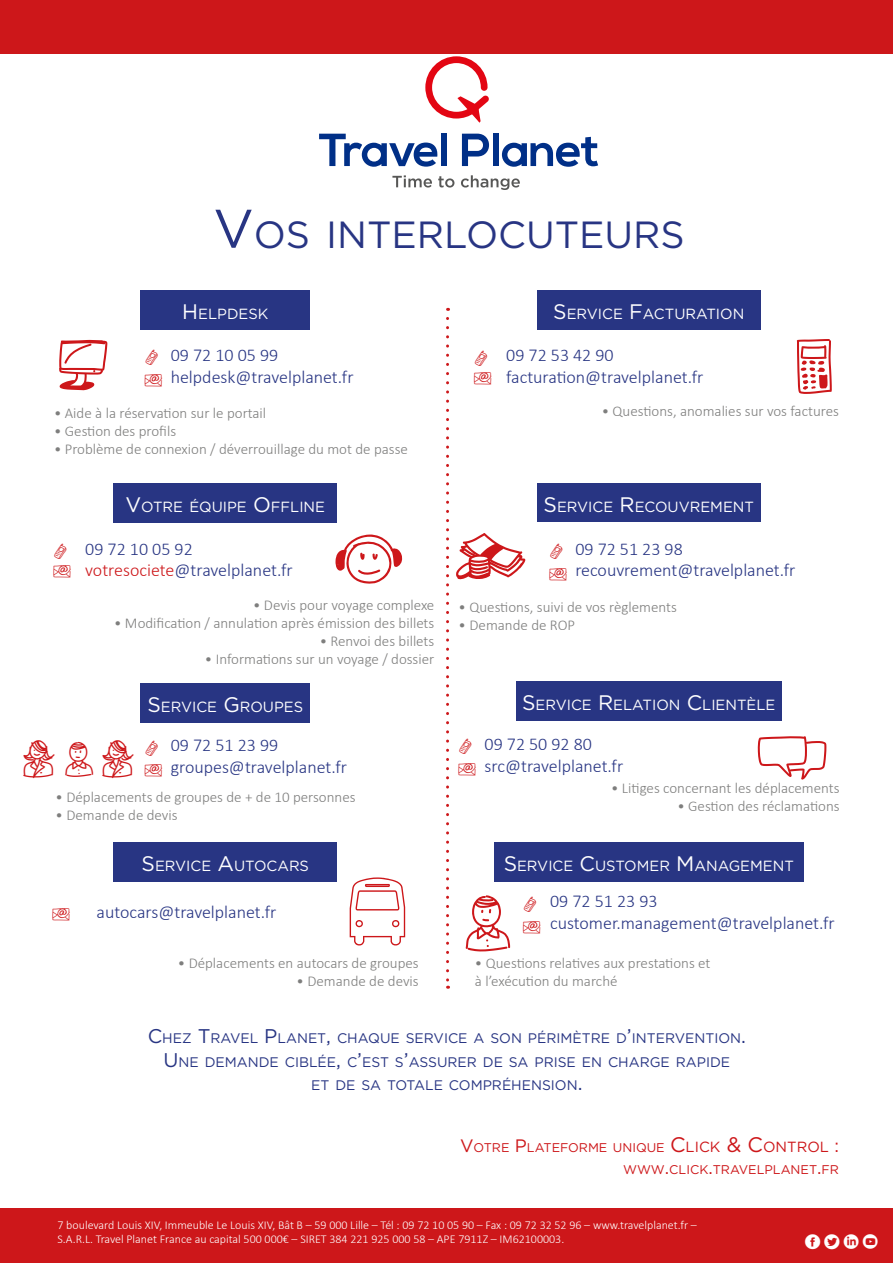
<style>
.page{position:relative;width:893px;height:1263px;background:#fff}
.page>*{position:absolute;margin:0;border:0;box-sizing:border-box;transform-origin:0 0}
.t1{font:72px "Travelcons Outline";color:#cd171a}
.t2{font:37.8px "Gotham HTF";color:#283583}
.t3{font:27px "Social Circles";color:#fff}
.t4{font:300 18px/21.6px "Calibri";color:#283583}
.t5{font:300 15px/18px "Calibri";color:#7e7e7d}
.t6{font:14.7px "Gotham HTF";color:#fff}
.t7{font:13.8px/23.7px "Gotham HTF";color:#283583;text-align:center}
.t8{font:12.6px/21.6px "Gotham HTF";color:#cd171a;text-align:right}
.t9{font:300 12px/14.4px "Calibri";color:#fff}
.s1{font-size:54px}
.s2{font-size:21px}
.s3{color:#cd171a}
.s4{font-size:19.8px}
.s5{font-size:18px}
.s6{font-size:14.7px}
</style>
<div class="page">
<div style="left:0;top:0;width:893px;height:53px;background:#cd171a"></div>
<svg style="left:446px;top:318px;width:3px;height:671px"></svg>
<div style="left:141px;top:290px;width:169px;height:40px;background:#283583"></div>
<div style="left:114px;top:484px;width:223px;height:39px;background:#283583"></div>
<div style="left:141px;top:683px;width:169px;height:40px;background:#283583"></div>
<div style="left:114px;top:842px;width:223px;height:39px;background:#283583"></div>
<div style="left:516px;top:681px;width:266px;height:40px;background:#283583"></div>
<div style="left:494px;top:842px;width:309px;height:39px;background:#283583"></div>
<div style="left:537px;top:290px;width:223px;height:40px;background:#283583"></div>
<div style="left:537px;top:484px;width:223px;height:38px;background:#283583"></div>
<div style="left:0;top:1209px;width:893px;height:54px;background:#cd171a"></div>
<svg style="left:425px;top:56px;width:64px;height:67px"></svg>
<svg style="left:392px;top:175px;width:40px;height:13px"></svg>
<svg style="left:438px;top:176px;width:16px;height:12px"></svg>
<svg style="left:461px;top:175px;width:59px;height:15px"></svg>
<div style="left:442px;top:134px;width:5px;height:32px;background:#002f87"></div>
<svg style="left:462px;top:134px;width:28px;height:32px"></svg>
<div style="left:493px;top:134px;width:5px;height:32px;background:#002f87"></div>
<svg style="left:502px;top:137px;width:96px;height:30px"></svg>
<svg style="left:319px;top:134px;width:119px;height:33px"></svg>
<h2 class="t2" style="left:213px;top:213px;width:473px"><span class="s1">V</span>OS INTERLOCUTEURS</h2>
<p class="t6" style="left:182px;top:305px;width:88px"><span class="s2">H</span>ELPDESK</p>
<p class="t4" style="left:171px;top:344px;width:184px">09 72 10 05 99 helpdesk@travelplanet.fr</p>
<p class="t5" style="left:54px;top:404px;width:214px">• Aide à la réservation sur le portail</p>
<p class="t5" style="left:54px;top:422px;width:124px">• Gestion des profils</p>
<p class="t5" style="left:54px;top:440px;width:355px">• Problème de connexion / déverrouillage du mot de passe</p>
<p class="t6" style="left:126px;top:499px;width:201px"><span class="s2">V</span>OTRE ÉQUIPE <span class="s2">O</span> FFLINE</p>
<p class="t4" style="left:85px;top:538px;width:209px">09 72 10 05 92 <span class="s3">votresociete</span>@travelplanet.fr</p>
<p class="t5" style="left:253px;top:595px;width:183px">• Devis pour voyage complexe</p>
<p class="t5" style="left:114px;top:613px;width:322px">• Modification / annulation après émission des billets</p>
<p class="t5" style="left:320px;top:631px;width:116px">• Renvoi des billets</p>
<p class="t5" style="left:205px;top:649px;width:231px">• Informations sur un voyage / dossier</p>
<p class="t6" style="left:147px;top:698px;width:157px"><span class="s2">S</span> ERVICE <span class="s2">G</span>ROUPES</p>
<p class="t4" style="left:171px;top:734px;width:178px">09 72 51 23 99 groupes@travelplanet.fr</p>
<p class="t5" style="left:56px;top:788px;width:302px">• Déplacements de groupes de + de 10 personnes</p>
<p class="t5" style="left:56px;top:806px;width:124px">• Demande de devis</p>
<p class="t6" style="left:142px;top:857px;width:169px"><span class="s2">S</span> ERVICE <span class="s2">A</span>UTOCARS</p>
<h1 class="t1" style="left:344px;top:878px;width:66px">b</h1>
<p class="t5" style="left:297px;top:972px;width:124px">• Demande de devis</p>
<p class="t4" style="left:97px;top:900px;width:181px">autocars@travelplanet.fr</p>
<p class="t5" style="left:178px;top:954px;width:242px">• Déplacements en autocars de groupes</p>
<p class="t6" style="left:553px;top:306px;width:193px"><span class="s2">S</span> ERVICE <span class="s2">F</span>ACTURATION</p>
<p class="t4" style="left:506px;top:344px;width:199px">09 72 53 42 90 facturation@travelplanet.fr</p>
<p class="t5" style="left:602px;top:402px;width:239px">• Questions, anomalies sur vos factures</p>
<p class="t6" style="left:544px;top:498px;width:212px"><span class="s2">S</span> ERVICE <span class="s2">R</span>ECOUVREMENT</p>
<p class="t4" style="left:575px;top:538px;width:222px">09 72 51 23 98 recouvrement@travelplanet.fr</p>
<p class="t5" style="left:459px;top:597px;width:220px">• Questions, suivi de vos règlements</p>
<p class="t5" style="left:459px;top:615px;width:118px">• Demande de ROP</p>
<p class="t6" style="left:522px;top:697px;width:255px"><span class="s2">S</span>ERVICE <span class="s2">R</span>ELATION <span class="s2">C</span>LIENTÈLE</p>
<p class="t4" style="left:485px;top:733px;width:140px">09 72 50 92 80 src@travelplanet.fr</p>
<p class="t5" style="left:611px;top:779px;width:230px">• Litiges concernant les déplacements</p>
<p class="t5" style="left:677px;top:797px;width:164px">• Gestion des réclamations</p>
<p class="t6" style="left:504px;top:857px;width:292px"><span class="s2">S</span>ERVICE <span class="s2">C</span>USTOMER <span class="s2">M</span>ANAGEMENT</p>
<p class="t4" style="left:550px;top:890px;width:286px">09 72 51 23 93 customer.management@travelplanet.fr</p>
<p class="t5" style="left:475px;top:954px;width:237px">• Questions relatives aux prestations et à l’exécution du marché</p>
<p class="t7" style="left:148px;top:1026px;width:600px"><span class="s4">C</span>H EZ <span class="s4">T</span>RAVEL <span class="s4">P</span>LANET<span class="s4">,</span> CHAQUE SERVICE A SON PÉRIMÈTRE D<span class="s4">’</span>INTERVENTION<span class="s4">.<br>U</span> NE DEMANDE CIBLÉE<span class="s4">,</span> C<span class="s4">’</span>EST S<span class="s4">’</span>ASSURER DE SA PRISE EN CHARGE RAPIDE<br>ET DE SA TOTALE COMPRÉH ENSION<span class="s4">.</span></p>
<p class="t8" style="left:460px;top:1137px;width:380px"><span class="s5">V</span>OTRE <span class="s5">P</span>LATEFORME UNIQUE <span class="s2">C</span><span class="s6">LICK</span> <span class="s2">&amp; C</span><span class="s6">ONTROL</span> <span class="s5">:<br></span>WWW<span class="s5">.</span>CLICK<span class="s5">.</span>TRAVELPLANET<span class="s5">.</span>FR</p>
<p class="t9" style="left:58px;top:1217px;width:641px">7 boulevard Louis XIV, Immeuble Le Louis XIV, Bât B – 59 000 Lille – Tél : 09 72 10 05 90 – Fax : 09 72 32 52 96 – www.travelplanet.fr –<br>S.A.R.L. Travel Planet France au capital 500 000€ – SIRET 384 221 925 000 58 – APE 7911Z – IM62100003.</p>
<h3 class="t3" style="left:803px;top:1226px;width:78px">ftly</h3>
</div>
